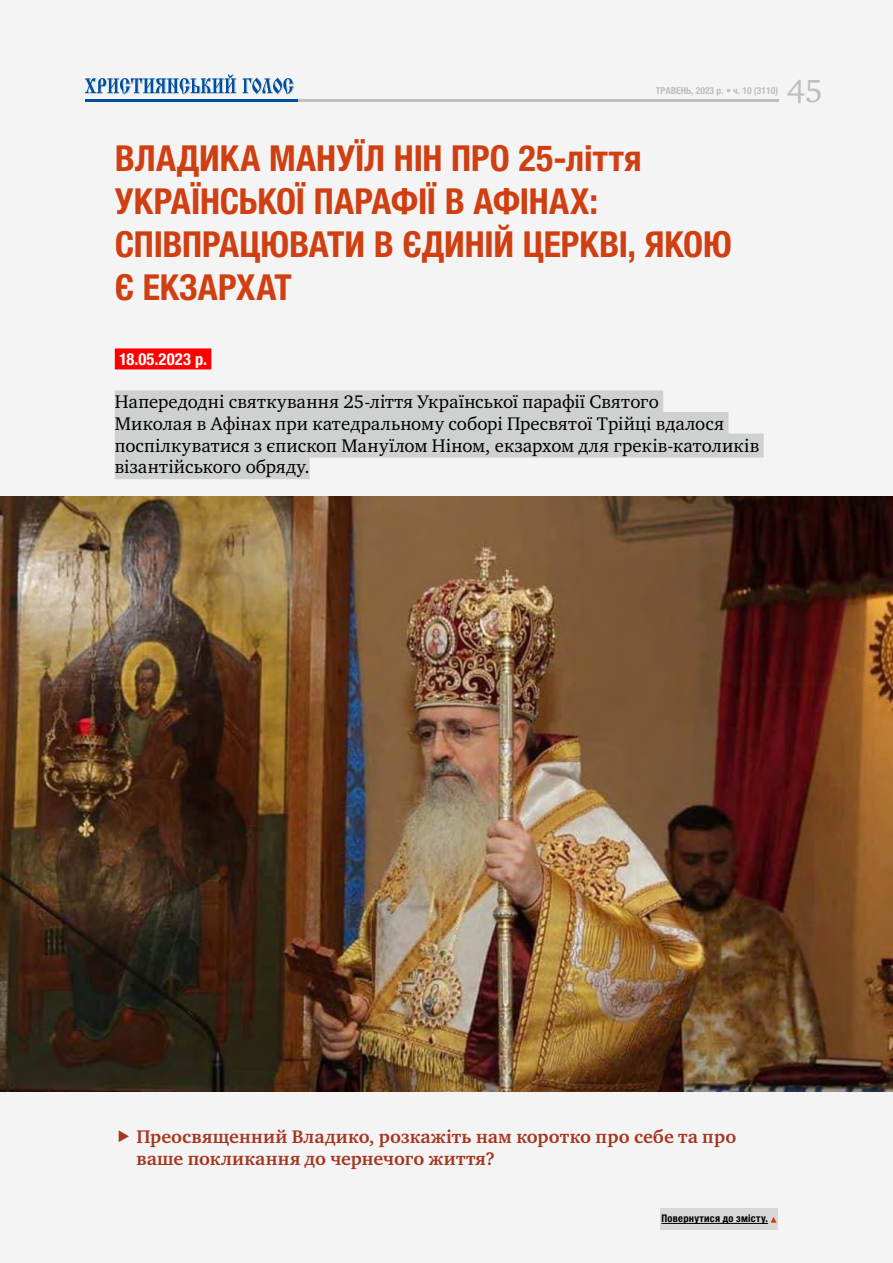
<style>
.page{position:relative;width:893px;height:1263px;background:#f4f4f4}
.page>*{position:absolute;margin:0;border:0;box-sizing:border-box;transform-origin:0 0}
.t1{font:700 condensed 36px/43.2px "Helvetica Neue LTCYR";letter-spacing:-.005em;color:#d03f12}
.t2{font:32.85px "Charter C";color:#bebebe}
.t3{font:18.75px/21.6px "Charter C";letter-spacing:.01em;color:#000}
.t4{font:700 18.75px/21.6px "Charter C";letter-spacing:.005em;color:#a5361f}
.t5{font:700 condensed 16.5px "Helvetica Neue LTCYR";letter-spacing:.015em;color:#fff}
.t6{font:700 condensed 10.5px "Helvetica Neue LTCYR";letter-spacing:.025em;color:#000}
.t7{font:700 condensed 9.6px "Helvetica Neue LTCYR";color:#bebebe}
</style>
<div class="page">
<hr style="left:85px;top:99px;width:693px;height:3px;background:#bebebe">
<div style="left:115px;top:348px;width:96px;height:21px;background:#f00"></div>
<div style="left:115px;top:390px;width:548px;height:24px;background:#cfd0d0"></div>
<div style="left:115px;top:412px;width:613px;height:24px;background:#cfd0d0"></div>
<div style="left:115px;top:434px;width:649px;height:24px;background:#cfd0d0"></div>
<div style="left:115px;top:455px;width:195px;height:24px;background:#cfd0d0"></div>
<hr style="left:85px;top:99px;width:213px;height:3px;background:#004e9e">
<svg style="left:85px;top:74px;width:151px;height:20px"></svg>
<svg style="left:243px;top:78px;width:51px;height:16px"></svg>
<div style="left:660px;top:1208px;width:117px;height:21px;background:#d8d8d8"></div>
<hr style="left:661px;top:1223px;width:107px;height:1px;background:#000">
<svg style="left:771px;top:1217px;width:6px;height:6px"></svg>
<img style="left:0;top:496px;width:893px;height:595px">
<p class="t7" style="left:656px;top:86px;width:124px">ТРАВЕНЬ, 2023 р. • ч. 10 (3110)</p>
<h2 class="t2" style="left:787px;top:73px;width:38px">45</h2>
<h1 class="t1" style="left:115px;top:137px;width:618px">ВЛАДИКА МАНУЇЛ НІН ПРО 25-ліття<br>УКРАЇНСЬКОЇ ПАРАФІЇ В АФІНАХ:<br>СПІВПРАЦЮВАТИ В ЄДИНІЙ ЦЕРКВІ, ЯКОЮ<br>Є ЕКЗАРХАТ</h1>
<p class="t5" style="left:119px;top:350px;width:90px">18.05.2023 р.</p>
<p class="t3" style="left:115px;top:391px;width:646px">Напередодні святкування 25-ліття Української парафії Святого<br>Миколая в Афінах при катедральному соборі Пресвятої Трійці вдалося поспілкуватися з єпископ Мануїлом Ніном, екзархом для греків-католиків візантійського обряду.</p>
<p class="t4" style="left:136px;top:1126px;width:601px">Преосвященний Владико, розкажіть нам коротко про себе та про ваше покликання до чернечого життя?</p>
<p class="t6" style="left:661px;top:1213px;width:108px">Повернутися до змісту.</p>
</div>
